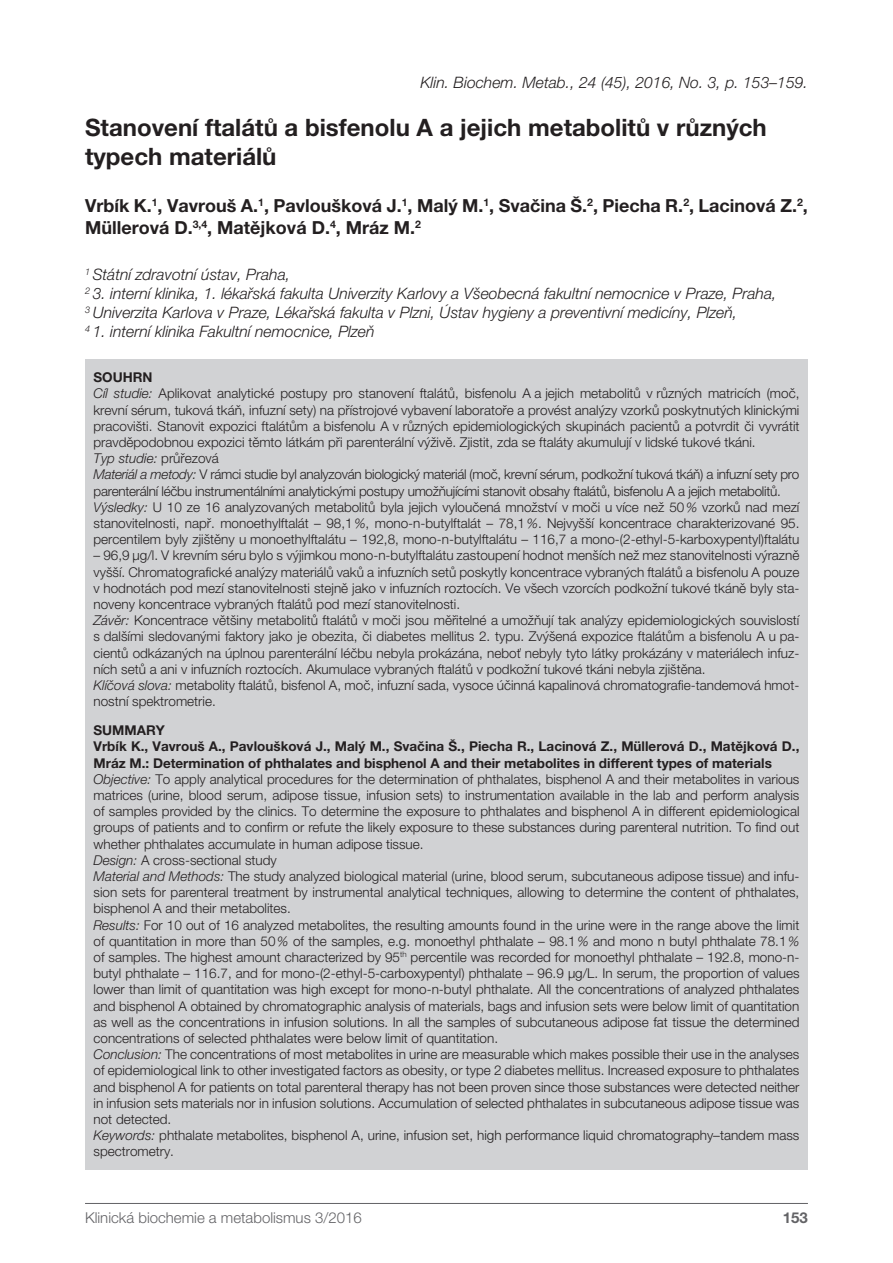
<style>
.page{position:relative;width:893px;height:1263px;background:#fff}
.page>*{position:absolute;margin:0;border:0;box-sizing:border-box;transform-origin:0 0}
.t1{font:700 24px/28.8px "Helvetica Neue CE";color:#231f20}
.t2{font:700 18px/21.6px "Helvetica Neue CE";color:#231f20}
.t3{font:italic 300 15.75px/18.9px "Helvetica Neue CE";color:#231f20}
.t4{font:300 15px "Helvetica Neue CE";color:#636366}
.t5{font:700 15px "Helvetica Neue CE";color:#636366}
.t6{font:300 13.5px/16.2px "Helvetica Neue CE";color:#231f20}
.s1{font-weight:700}
.s2{font-style:italic}
</style>
<div class="page">
<hr style="left:85px;top:1203px;width:723px;height:1px;background:#636366">
<div style="left:85px;top:359px;width:723px;height:810px;background:#d1d2d4"></div>
<p class="t3" style="left:420px;top:73px;width:389px">Klin. Biochem. Metab., 24 (45), 2016, No. 3, p. 153–159.</p>
<h1 class="t1" style="left:85px;top:113px;width:683px">Stanovení ftalátů a bisfenolu A a jejich metabolitů v různých typech materiálů</h1>
<h2 class="t2" style="left:85px;top:195px;width:724px">Vrbík K.<sup>1</sup>, Vavrouš A.<sup>1</sup>, Pavloušková J.<sup>1</sup>, Malý M.<sup>1</sup>, Svačina Š.<sup>2</sup>, Piecha R.<sup>2</sup>, Lacinová Z.<sup>2</sup>,<br>Müllerová D.<sup>3,4</sup>, Matějková D.<sup>4</sup>, Mráz M.<sup>2</sup></h2>
<p class="t3" style="left:85px;top:265px;width:693px"><sup>1</sup> Státní zdravotní ústav, Praha,<br><sup>2</sup> 3. interní klinika, 1. lékařská fakulta Univerzity Karlovy a Všeobecná fakultní nemocnice v Praze, Praha, <sup>3</sup> Univerzita Karlova v Praze, Lékařská fakulta v Plzni, Ústav hygieny a preventivní medicíny, Plzeň,<br><sup>4</sup> 1. interní klinika Fakultní nemocnice, Plzeň</p>
<p class="t6" style="left:94px;top:369px;width:707px"><span class="s1">SOUHRN<br></span><span class="s2">Cíl studie:</span> Aplikovat analytické postupy pro stanovení ftalátů, bisfenolu A a jejich metabolitů v různých matricích (moč, krevní sérum, tuková tkáň, infuzní sety) na přístrojové vybavení laboratoře a provést analýzy vzorků poskytnutých klinickými pracovišti. Stanovit expozici ftalátům a bisfenolu A v různých epidemiologických skupinách pacientů a potvrdit či vyvrátit pravděpodobnou expozici těmto látkám při parenterální výživě. Zjistit, zda se ftaláty akumulují v lidské tukové tkáni.<br><span class="s2">Typ studie:</span> průřezová<br><span class="s2">Materiál a metody:</span> V rámci studie byl analyzován biologický materiál (moč, krevní sérum, podkožní tuková tkáň) a infuzní sety pro parenterální léčbu instrumentálními analytickými postupy umožňujícími stanovit obsahy ftalátů, bisfenolu A a jejich metabolitů.<br><span class="s2">Výsledky:</span> U 10 ze 16 analyzovaných metabolitů byla jejich vyloučená množství v moči u více než 50<span class="s2">%</span> vzorků nad mezí stanovitelnosti, např. monoethylftalát – 98,1<span class="s2">%</span>, mono-n-butylftalát – 78,1<span class="s2">%</span>. Nejvyšší koncentrace charakterizované 95. percentilem byly zjištěny u monoethylftalátu – 192,8, mono-n-butylftalátu – 116,7 a mono-(2-ethyl-5-karboxypentyl)ftalátu</p>
<p class="t6" style="left:94px;top:547px;width:707px">– 96,9 µg/l. V krevním séru bylo s výjimkou mono-n-butylftalátu zastoupení hodnot menších než mez stanovitelnosti výrazně vyšší. Chromatografické analýzy materiálů vaků a infuzních setů poskytly koncentrace vybraných ftalátů a bisfenolu A pouze v hodnotách pod mezí stanovitelnosti stejně jako v infuzních roztocích. Ve všech vzorcích podkožní tukové tkáně byly sta&shy;noveny koncentrace vybraných ftalátů pod mezí stanovitelnosti.<br><span class="s2">Závěr:</span> Koncentrace většiny metabolitů ftalátů v moči jsou měřitelné a umožňují tak analýzy epidemiologických souvislostí s dalšími sledovanými faktory jako je obezita, či diabetes mellitus 2. typu. Zvýšená expozice ftalátům a bisfenolu A u pa&shy;cientů odkázaných na úplnou parenterální léčbu nebyla prokázána, neboť nebyly tyto látky prokázány v materiálech infuz&shy;ních setů a ani v infuzních roztocích. Akumulace vybraných ftalátů v podkožní tukové tkáni nebyla zjištěna.<br><span class="s2">Klíčová slova:</span> metabolity ftalátů, bisfenol A, moč, infuzní sada, vysoce účinná kapalinová chromatografie-tandemová hmot&shy;nostní spektrometrie.</p>
<p class="t6" style="left:94px;top:722px;width:707px"><span class="s1">SUMMARY<br>Vrbík K., Vavrouš A., Pavloušková J., Malý M., Svačina Š., Piecha R., Lacinová Z., Müllerová D., Matějková D., Mráz M.: Determination of phthalates and bisphenol A and their metabolites in different types of materials </span><span class="s2">Objective:</span> To apply analytical procedures for the determination of phthalates, bisphenol A and their metabolites in various matrices (urine, blood serum, adipose tissue, infusion sets) to instrumentation available in the lab and perform analysis of samples provided by the clinics. To determine the exposure to phthalates and bisphenol A in different epidemiological groups of patients and to confirm or refute the likely exposure to these substances during parenteral nutrition. To find out whether phthalates accumulate in human adipose tissue.<br><span class="s2">Design:</span> A cross-sectional study<br><span class="s2">Material and Methods:</span> The study analyzed biological material (urine, blood serum, subcutaneous adipose tissue) and infu&shy;sion sets for parenteral treatment by instrumental analytical techniques, allowing to determine the content of phthalates, bisphenol A and their metabolites.<br><span class="s2">Results:</span> For 10 out of 16 analyzed metabolites, the resulting amounts found in the urine were in the range above the limit of quantitation in more than 50<span class="s2">%</span> of the samples, e.g. monoethyl phthalate – 98.1<span class="s2">%</span> and mono n butyl phthalate 78.1<span class="s2">% </span>of samples. The highest amount characterized by 95<sup>th</sup> percentile was recorded for monoethyl phthalate – 192.8, mono-n&shy;butyl phthalate – 116.7, and for mono-(2-ethyl-5-carboxypentyl) phthalate – 96.9 µg/L. In serum, the proportion of values lower than limit of quantitation was high except for mono-n-butyl phthalate. All the concentrations of analyzed phthalates and bisphenol A obtained by chromatographic analysis of materials, bags and infusion sets were below limit of quantitation as well as the concentrations in infusion solutions. In all the samples of subcutaneous adipose fat tissue the determined concentrations of selected phthalates were below limit of quantitation.<br><span class="s2">Conclusion:</span> The concentrations of most metabolites in urine are measurable which makes possible their use in the analyses of epidemiological link to other investigated factors as obesity, or type 2 diabetes mellitus. Increased exposure to phthalates and bisphenol A for patients on total parenteral therapy has not been proven since those substances were detected neither in infusion sets materials nor in infusion solutions. Accumulation of selected phthalates in subcutaneous adipose tissue was not detected.<br><span class="s2">Keywords:</span> phthalate metabolites, bisphenol A, urine, infusion set, high performance liquid chromatography–tandem mass spectrometry.</p>
<p class="t4" style="left:85px;top:1209px;width:278px">Klinická biochemie a metabolismus 3/2016</p>
<p class="t5" style="left:783px;top:1209px;width:27px">153</p>
</div>
